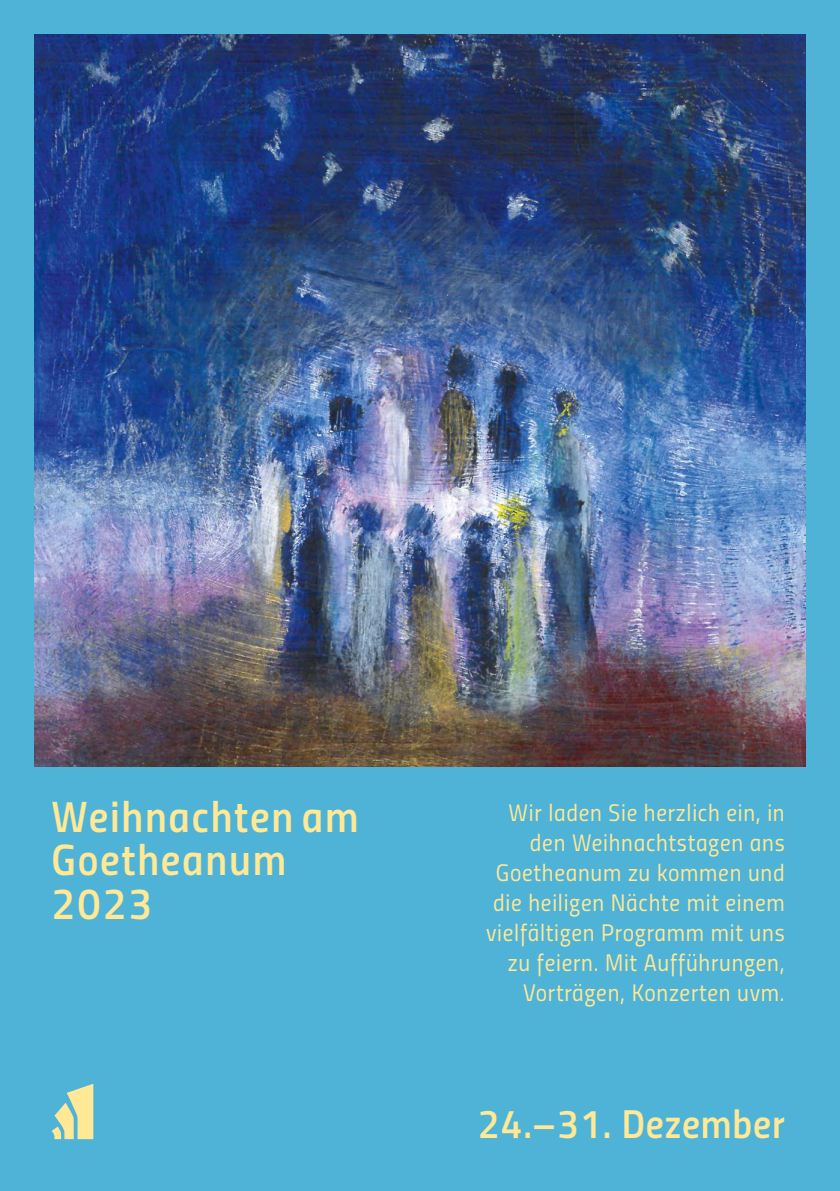
<style>
.page{position:relative;width:840px;height:1191px;background:#fff}
.page>*{position:absolute;margin:0;border:0;box-sizing:border-box;transform-origin:0 0}
.t1{font:44px/43.8px "Titillium Semibold Upright";letter-spacing:.04em;color:#ffe896}
.t2{font:40.6px "Titillium Semibold Upright";letter-spacing:.02em;color:#ffe896}
.t3{font:24px/30px "Titillium Regular Upright";letter-spacing:.03em;color:#ffe896;text-align:right}
</style>
<div class="page">
<div style="left:0;top:0;width:839px;height:1191px;background:#4eb3d7"></div>
<svg style="left:52px;top:1084px;width:41px;height:55px"></svg>
<img style="left:34px;top:34px;width:771px;height:732px">
<h1 class="t1" style="left:52px;top:791px;width:308px">Weihnachten am<br>Goetheanum<br>2023</h1>
<p class="t3" style="left:486px;top:796px;width:300px">Wir laden Sie herzlich ein, in den Weihnachtstagen ans<br>Goetheanum zu kommen und die heiligen Nächte mit einem vielfältigen Programm mit uns zu feiern. Mit Aufführungen,<br>Vorträgen, Konzerten uvm.</p>
<h2 class="t2" style="left:477px;top:1092px;width:308px">24.–31. Dezember</h2>
</div>
